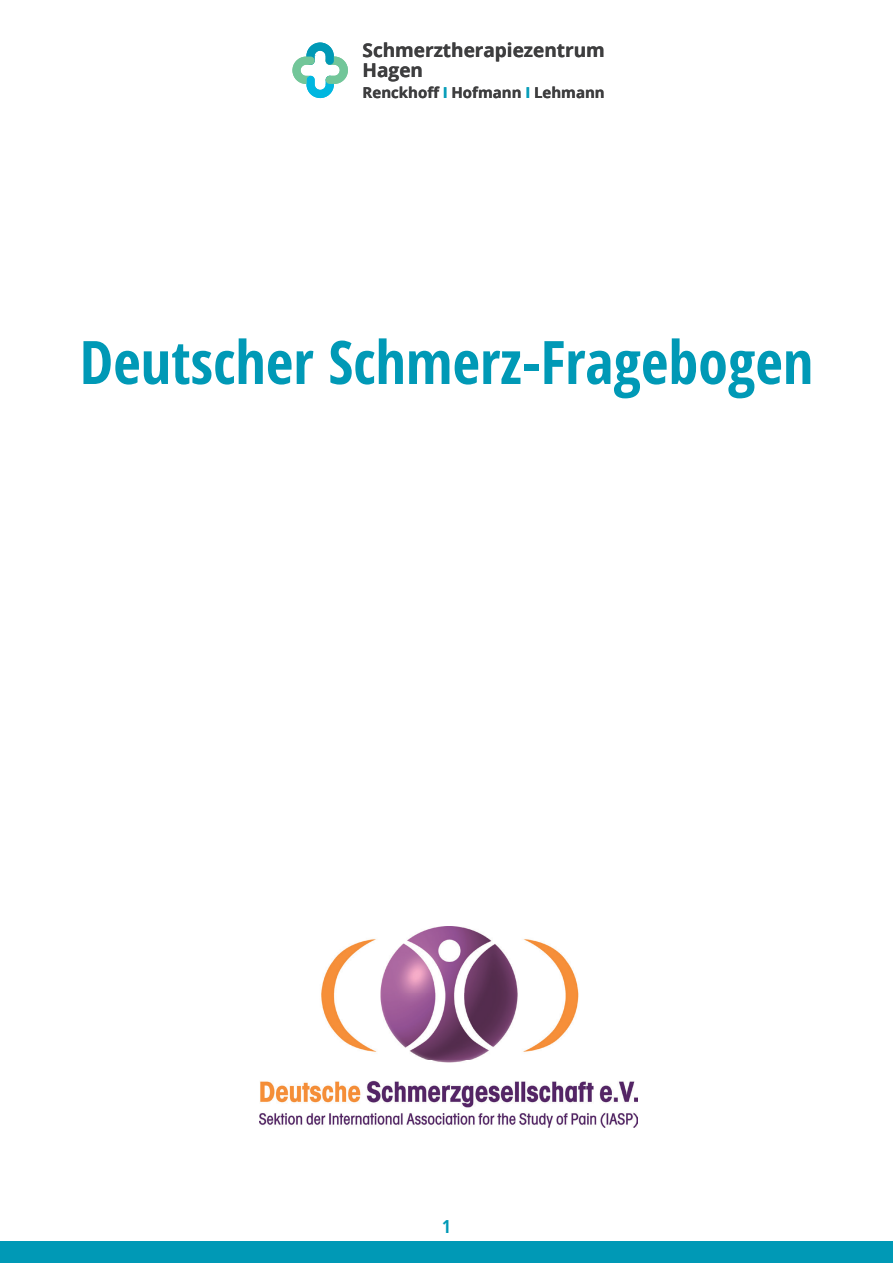
<style>
.page{position:relative;width:893px;height:1263px;background:#fff}
.page>*{position:absolute;margin:0;border:0;box-sizing:border-box;transform-origin:0 0}
.t1{font:700 condensed 60px "Open Sans";color:#0099b6}
.t2{font:700 19.05px/20.4px "Open Sans";color:#3e3e3f}
.t3{font:700 condensed 18px "Open Sans";color:#0099b6}
.t4{font:700 15px "Open Sans";color:#3e3e3f}
.s1{color:#0b9fba}
</style>
<div class="page">
<svg style="left:292px;top:42px;width:56px;height:56px"></svg>
<div style="left:0;top:1242px;width:893px;height:21px;background:#0099b6"></div>
<img style="left:259px;top:926px;width:378px;height:202px">
<p class="t2" style="left:363px;top:39px;width:244px">Schmerztherapiezentrum<br>Hagen</p>
<p class="t4" style="left:363px;top:82px;width:244px">Renckhoff <span class="s1">I</span> Hofmann <span class="s1">I</span> Lehmann</p>
<p class="t4" style="left:427px;top:82px;width:7px">f</p>
<h1 class="t1" style="left:80px;top:320px;width:735px">Deutscher Schmerz-Fragebogen</h1>
<p class="t3" style="left:442px;top:1214px;width:10px">1</p>
</div>
